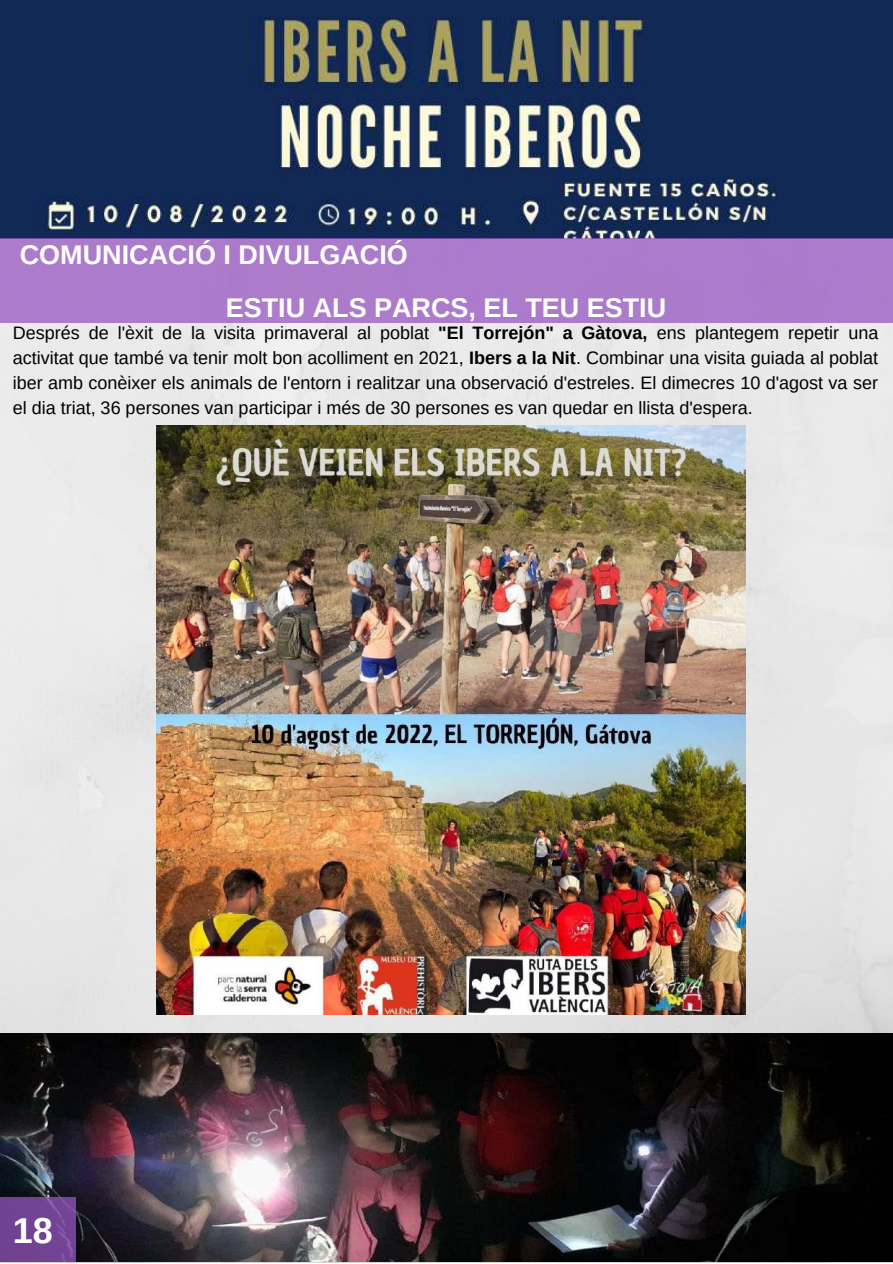
<style>
.page{position:relative;width:893px;height:1264px;background:#fff}
.page>*{position:absolute;margin:0;border:0;box-sizing:border-box;transform-origin:0 0}
.t1{font:700 36px "Arimo";color:#fff}
.t2{font:700 27px "Arimo";color:#fff}
.t3{font:18px/24.8px "Arimo";color:#000;text-align:justify}
.s1{font-weight:700}
</style>
<div class="page">
<div style="left:0;top:238px;width:892px;height:1024px;background:#e8e8e8"></div>
<img style="left:0;top:0;width:892px;height:238px">
<div style="left:0;top:239px;width:892px;height:84px;background:#ac7bcb"></div>
<img style="left:156px;top:425px;width:589px;height:589px">
<img style="left:0;top:1033px;width:892px;height:228px">
<div style="left:0;top:1197px;width:75px;height:64px;background:#724293"></div>
<h2 class="t2" style="left:20px;top:240px;width:389px">COMUNICACIÓ I DIVULGACIÓ</h2>
<h2 class="t2" style="left:226px;top:292px;width:442px">ESTIU ALS PARCS, EL TEU ESTIU</h2>
<p class="t3" style="left:13px;top:321px;width:867px">Després de l'èxit de la visita primaveral al poblat <span class="s1">"El Torrejón" a Gàtova,</span> ens plantegem repetir una activitat que també va tenir molt bon acolliment en 2021, <span class="s1">Ibers a la Nit</span>. Combinar una visita guiada al poblat iber amb conèixer els animals de l'entorn i realitzar una observació d'estreles. El dimecres 10 d'agost va ser el dia triat, 36 persones van participar i més de 30 persones es van quedar en llista d'espera.</p>
<h1 class="t1" style="left:13px;top:1209px;width:41px">18</h1>
</div>
